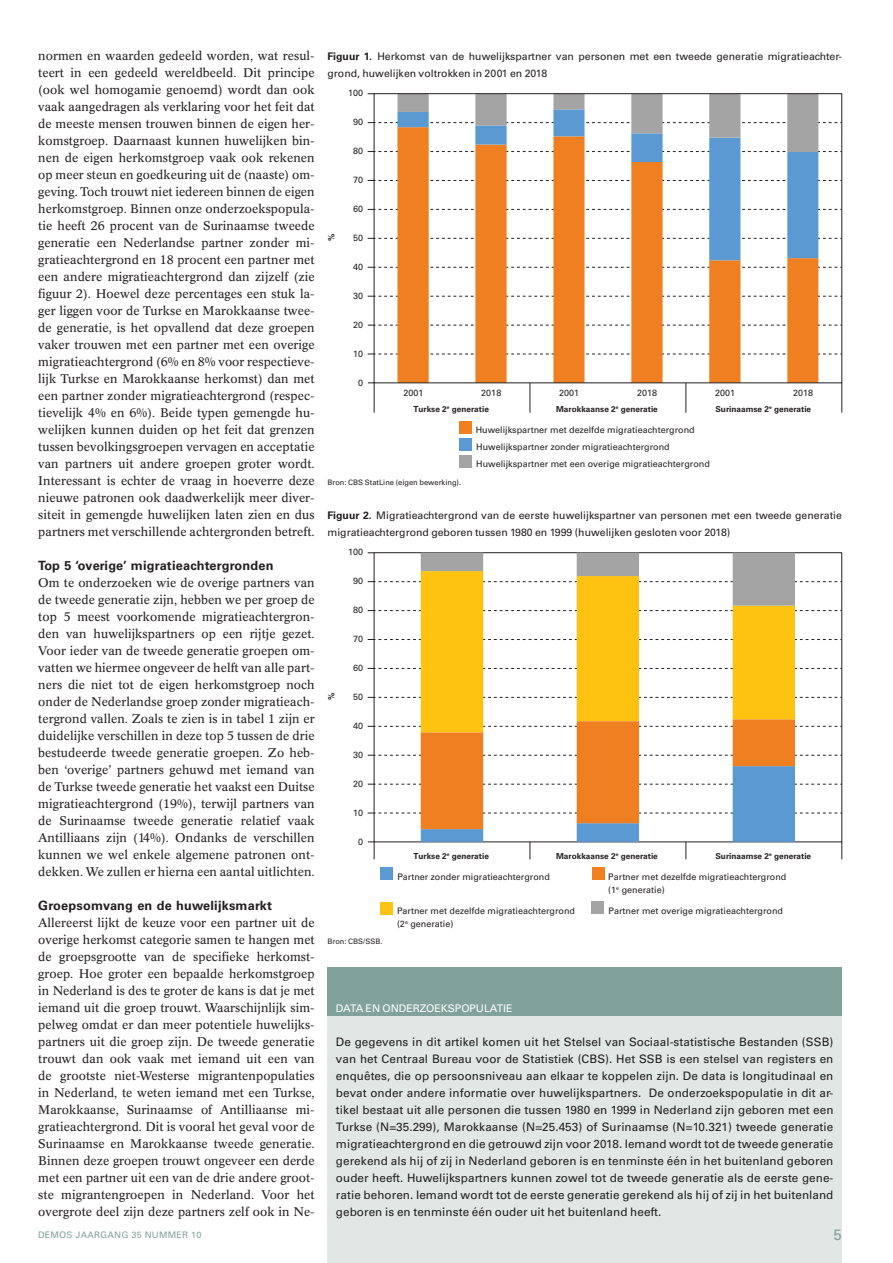
<style>
.page{position:relative;width:893px;height:1263px;background:#fff}
.page>*{position:absolute;margin:0;border:0;box-sizing:border-box;transform-origin:0 0}
.t1{font:15px "Univers";color:#80a29a}
.t2{font:700 12.75px "Univers";letter-spacing:.015em;color:#231f20}
.t3{font:12.3px/17px "Concorde BE";letter-spacing:.005em;color:#231f20;text-align:justify}
.t4{font:11.7px/17px "Univers";letter-spacing:.005em;color:#231f20;text-align:justify}
.t5{font:10.5px/17px "Univers";color:#231f20}
.t6{font:10.5px "Univers";color:#fff}
.t7{font:9px/12.8px "Univers";color:#231f20}
.t8{font:9px "Univers";letter-spacing:.02em;color:#80a29a}
.t9{font:700 8.25px "Univers";color:#231f20}
.t10{font:7.5px "Univers";color:#231f20}
.s1{font-weight:700}
</style>
<div class="page">
<div style="left:327px;top:995px;width:515px;height:268px;background:#e0e7e5"></div>
<div style="left:327px;top:967px;width:515px;height:49px;background:#80a29a"></div>
<svg style="left:397px;top:260px;width:421px;height:121px"></svg>
<svg style="left:397px;top:152px;width:421px;height:108px"></svg>
<hr style="left:374px;top:383px;width:1px;height:30px;background:#231f20">
<hr style="left:530px;top:383px;width:1px;height:30px;background:#231f20">
<hr style="left:686px;top:383px;width:1px;height:30px;background:#231f20">
<hr style="left:841px;top:383px;width:1px;height:30px;background:#231f20">
<div style="left:459px;top:455px;width:13px;height:13px;background:#a5a4a4"></div>
<div style="left:459px;top:438px;width:13px;height:13px;background:#5b99d2"></div>
<div style="left:459px;top:421px;width:13px;height:13px;background:#f07f22"></div>
<svg style="left:368px;top:93px;width:474px;height:59px"></svg>
<svg style="left:368px;top:180px;width:474px;height:1px"></svg>
<svg style="left:368px;top:209px;width:474px;height:1px"></svg>
<svg style="left:368px;top:238px;width:474px;height:1px"></svg>
<svg style="left:368px;top:267px;width:474px;height:1px"></svg>
<svg style="left:368px;top:296px;width:474px;height:1px"></svg>
<svg style="left:368px;top:325px;width:474px;height:1px"></svg>
<svg style="left:368px;top:354px;width:474px;height:1px"></svg>
<svg style="left:368px;top:639px;width:474px;height:1px"></svg>
<svg style="left:368px;top:668px;width:474px;height:1px"></svg>
<svg style="left:368px;top:697px;width:474px;height:1px"></svg>
<svg style="left:368px;top:719px;width:474px;height:140px"></svg>
<svg style="left:421px;top:611px;width:374px;height:121px"></svg>
<svg style="left:368px;top:552px;width:474px;height:59px"></svg>
<div style="left:380px;top:867px;width:13px;height:13px;background:#5b99d2"></div>
<div style="left:592px;top:867px;width:12px;height:13px;background:#f07f22"></div>
<div style="left:380px;top:902px;width:13px;height:12px;background:#fec210"></div>
<div style="left:592px;top:901px;width:12px;height:13px;background:#a5a4a4"></div>
<p class="t3" style="left:38px;top:47px;width:278px">normen en waarden gedeeld worden, wat resul&shy;teert in een gedeeld wereldbeeld. Dit principe (ook wel homogamie genoemd) wordt dan ook vaak aangedragen als verklaring voor het feit dat de meeste mensen trouwen binnen de eigen her&shy;komstgroep. Daarnaast kunnen huwelijken bin&shy;nen de eigen herkomstgroep vaak ook rekenen op meer steun en goedkeuring uit de (naaste) om&shy;geving. Toch trouwt niet iedereen binnen de eigen herkomstgroep. Binnen onze onderzoekspopula&shy;tie heeft 26 procent van de Surinaamse tweede generatie een Nederlandse partner zonder mi&shy;gratieachtergrond en 18 procent een partner met een andere migratieachtergrond dan zijzelf (zie figuur 2). Hoewel deze percentages een stuk la&shy;ger liggen voor de Turkse en Marokkaanse twee&shy;de generatie, is het opvallend dat deze groepen vaker trouwen met een partner met een overige migratieachtergrond (6% en 8% voor respectieve&shy;lijk Turkse en Marokkaanse herkomst) dan met een partner zonder migratieachtergrond (respec&shy;tievelijk 4% en 6%). Beide typen gemengde hu&shy;welijken kunnen duiden op het feit dat grenzen tussen bevolkingsgroepen vervagen en acceptatie van partners uit andere groepen groter wordt.<br>Interessant is echter de vraag in hoeverre deze nieuwe patronen ook daadwerkelijk meer diver&shy;siteit in gemengde huwelijken laten zien en dus partners met verschillende achtergronden betreft.</p>
<p class="t2" style="left:38px;top:558px;width:237px">Top 5 ‘overige’ migratieachtergronden</p>
<p class="t3" style="left:38px;top:574px;width:278px">Om te onderzoeken wie de overige partners van de tweede generatie zijn, hebben we per groep de top 5 meest voorkomende migratieachtergron&shy;den van huwelijkspartners op een rijtje gezet.<br>Voor ieder van de tweede generatie groepen om&shy;vatten we hiermee ongeveer de helft van alle part&shy;ners die niet tot de eigen herkomstgroep noch onder de Nederlandse groep zonder migratieach&shy;tergrond vallen. Zoals te zien is in tabel 1 zijn er duidelijke verschillen in deze top 5 tussen de drie bestudeerde tweede generatie groepen. Zo heb&shy;ben ‘overige’ partners gehuwd met iemand van de Turkse tweede generatie het vaakst een Duitse migratieachtergrond (19%), terwijl partners van de Surinaamse tweede generatie relatief vaak Antilliaans zijn (14%). Ondanks de verschillen kunnen we wel enkele algemene patronen ont&shy;dekken. We zullen er hierna een aantal uitlichten.</p>
<p class="t2" style="left:38px;top:898px;width:235px">Groepsomvang en de huwelijksmarkt</p>
<p class="t3" style="left:38px;top:914px;width:278px">Allereerst lijkt de keuze voor een partner uit de overige herkomst categorie samen te hangen met de groepsgrootte van de specifieke herkomst&shy;groep. Hoe groter een bepaalde herkomstgroep in Nederland is des te groter de kans is dat je met iemand uit die groep trouwt. Waarschijnlijk sim&shy;pelweg omdat er dan meer potentiele huwelijks&shy;partners uit die groep zijn. De tweede generatie trouwt dan ook vaak met iemand uit een van de grootste niet-Westerse migrantenpopulaties in Nederland, te weten iemand met een Turkse, Marokkaanse, Surinaamse of Antilliaanse mi&shy;gratieachtergrond. Dit is vooral het geval voor de Surinaamse en Marokkaanse tweede generatie.<br>Binnen deze groepen trouwt ongeveer een derde met een partner uit een van de drie andere groot&shy;ste migrantengroepen in Nederland. Voor het overgrote deel zijn deze partners zelf ook in Ne-</p>
<p class="t8" style="left:38px;top:1229px;width:165px">DEMOS JAARGANG 35 NUMMER 10</p>
<p class="t5" style="left:327px;top:47px;width:516px"><span class="s1">Figuur 1.</span> Herkomst van de huwelijkspartner van personen met een tweede generatie migratieachter&shy;grond, huwelijken voltrokken in 2001 en 2018</p>
<p class="t7" style="left:348px;top:87px;width:17px">100</p>
<p class="t7" style="left:353px;top:116px;width:12px">90</p>
<p class="t7" style="left:353px;top:145px;width:12px">80</p>
<p class="t7" style="left:353px;top:174px;width:12px">70</p>
<p class="t9" style="left:327px;top:241px;width:9px;rotate:-90deg">%</p>
<p class="t7" style="left:353px;top:203px;width:12px">60</p>
<p class="t7" style="left:353px;top:232px;width:12px">50</p>
<p class="t7" style="left:353px;top:261px;width:12px">40</p>
<p class="t7" style="left:353px;top:290px;width:12px">30</p>
<p class="t7" style="left:353px;top:319px;width:12px">20</p>
<p class="t7" style="left:353px;top:348px;width:12px">10</p>
<p class="t7" style="left:358px;top:377px;width:7px">0</p>
<p class="t7" style="left:403px;top:386px;width:22px">2001</p>
<p class="t7" style="left:481px;top:386px;width:22px">2018</p>
<p class="t7" style="left:559px;top:386px;width:22px">2001</p>
<p class="t7" style="left:637px;top:386px;width:22px">2018</p>
<p class="t7" style="left:715px;top:386px;width:22px">2001</p>
<p class="t9" style="left:413px;top:404px;width:77px">Turkse 2<sup>e</sup> generatie</p>
<p class="t9" style="left:556px;top:404px;width:103px">Marokkaanse 2<sup>e</sup> generatie</p>
<p class="t9" style="left:715px;top:404px;width:97px">Surinaamse 2<sup>e</sup> generatie</p>
<p class="t7" style="left:793px;top:386px;width:22px">2018</p>
<p class="t7" style="left:476px;top:424px;width:221px">Huwelijkspartner met dezelfde migratieachtergrond</p>
<p class="t7" style="left:476px;top:441px;width:195px">Huwelijkspartner zonder migratieachtergrond</p>
<p class="t7" style="left:476px;top:458px;width:235px">Huwelijkspartner met een overige migratieachtergrond</p>
<p class="t10" style="left:327px;top:478px;width:135px">Bron: CBS StatLine (eigen bewerking).</p>
<p class="t5" style="left:327px;top:507px;width:516px"><span class="s1">Figuur 2.</span> Migratieachtergrond van de eerste huwelijkspartner van personen met een tweede generatie migratieachtergrond geboren tussen 1980 en 1999 (huwelijken gesloten voor 2018)</p>
<p class="t7" style="left:348px;top:546px;width:17px">100</p>
<p class="t7" style="left:353px;top:575px;width:12px">90</p>
<p class="t7" style="left:353px;top:604px;width:12px">80</p>
<p class="t7" style="left:353px;top:633px;width:12px">70</p>
<p class="t9" style="left:327px;top:700px;width:9px;rotate:-90deg">%</p>
<p class="t7" style="left:353px;top:662px;width:12px">60</p>
<p class="t7" style="left:353px;top:691px;width:12px">50</p>
<p class="t7" style="left:353px;top:720px;width:12px">40</p>
<p class="t7" style="left:353px;top:749px;width:12px">30</p>
<p class="t7" style="left:353px;top:778px;width:12px">20</p>
<p class="t7" style="left:353px;top:807px;width:12px">10</p>
<p class="t7" style="left:358px;top:836px;width:7px">0</p>
<p class="t10" style="left:327px;top:937px;width:57px">Bron: CBS/SSB.</p>
<p class="t9" style="left:413px;top:851px;width:77px">Turkse 2<sup>e</sup> generatie</p>
<p class="t9" style="left:556px;top:851px;width:103px">Marokkaanse 2<sup>e</sup> generatie</p>
<p class="t9" style="left:715px;top:851px;width:97px">Surinaamse 2<sup>e</sup> generatie</p>
<p class="t7" style="left:397px;top:871px;width:154px">Partner zonder migratieachtergrond</p>
<p class="t7" style="left:608px;top:870px;width:180px">Partner met dezelfde migratieachtergrond (1<sup>e</sup> generatie)</p>
<p class="t7" style="left:397px;top:905px;width:180px">Partner met dezelfde migratieachtergrond (2<sup>e</sup> generatie)</p>
<p class="t7" style="left:608px;top:905px;width:176px">Partner met overige migratieachtergrond</p>
<p class="t6" style="left:336px;top:1002px;width:178px">DATA EN ONDERZOEKSPOPULATIE</p>
<p class="t4" style="left:336px;top:1033px;width:499px">De gegevens in dit artikel komen uit het Stelsel van Sociaal-statistische Bestanden (SSB) van het Centraal Bureau voor de Statistiek (CBS). Het SSB is een stelsel van registers en enquêtes, die op persoonsniveau aan elkaar te koppelen zijn. De data is longitudinaal en bevat onder andere informatie over huwelijkspartners. De onderzoekspopulatie in dit ar&shy;tikel bestaat uit alle personen die tussen 1980 en 1999 in Nederland zijn geboren met een Turkse (N=35.299), Marokkaanse (N=25.453) of Surinaamse (N=10.321) tweede generatie migratieachtergrond en die getrouwd zijn voor 2018. Iemand wordt tot de tweede generatie gerekend als hij of zij in Nederland geboren is en tenminste één in het buitenland geboren ouder heeft. Huwelijkspartners kunnen zowel tot de tweede generatie als de eerste gene&shy;ratie behoren. Iemand wordt tot de eerste generatie gerekend als hij of zij in het buitenland geboren is en tenminste één ouder uit het buitenland heeft.</p>
<p class="t1" style="left:834px;top:1225px;width:10px">5</p>
</div>
